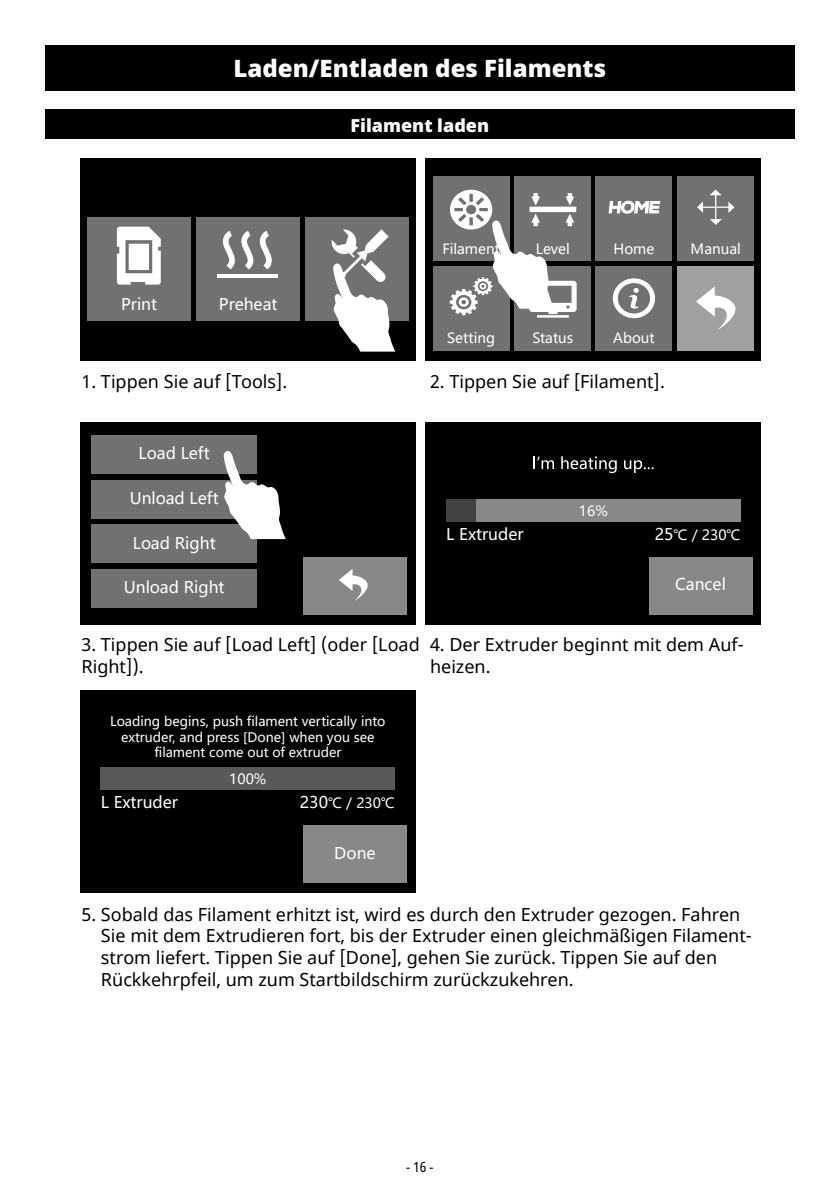
<style>
.page{position:relative;width:840px;height:1192px;background:#fff}
.page>*{position:absolute;margin:0;border:0;box-sizing:border-box;transform-origin:0 0}
.t1{font:900 24px "Noto Sans";color:#fff}
.t2{font:18px/21.6px "Noto Sans";color:#000}
.t3{font:900 18px "Noto Sans";color:#fff}
.t4{font:16px "Microsoft Ya Hei";color:#fff}
.t5{font:14px "Microsoft Ya Hei";color:#fff}
.t6{font:condensed 14px "Noto Sans";color:#000}
.t7{font:13px/15.6px "Microsoft Ya Hei";color:#fff;text-align:center}
.s1{font-size:16px}
</style>
<div class="page">
<div style="left:425px;top:158px;width:335px;height:202px;background:#000"></div>
<div style="left:677px;top:176px;width:76px;height:85px;background:#717171"></div>
<div style="left:595px;top:176px;width:77px;height:85px;background:#717171"></div>
<div style="left:514px;top:176px;width:77px;height:85px;background:#717171"></div>
<div style="left:514px;top:266px;width:77px;height:85px;background:#717171"></div>
<div style="left:432px;top:176px;width:77px;height:85px;background:#717171"></div>
<div style="left:432px;top:266px;width:77px;height:85px;background:#717171"></div>
<div style="left:677px;top:266px;width:76px;height:85px;background:#a0a0a0"></div>
<svg style="left:697px;top:189px;width:37px;height:36px"></svg>
<svg style="left:608px;top:201px;width:51px;height:12px"></svg>
<svg style="left:696px;top:286px;width:40px;height:44px"></svg>
<div style="left:595px;top:266px;width:77px;height:85px;background:#717171"></div>
<svg style="left:612px;top:278px;width:42px;height:40px"></svg>
<div style="left:80px;top:158px;width:335px;height:202px;background:#000"></div>
<div style="left:87px;top:217px;width:103px;height:103px;background:#717171"></div>
<svg style="left:117px;top:227px;width:44px;height:57px"></svg>
<div style="left:305px;top:217px;width:103px;height:103px;background:#717171"></div>
<div style="left:196px;top:217px;width:103px;height:103px;background:#717171"></div>
<hr style="left:217px;top:274px;width:61px;height:4px;background:#fff">
<svg style="left:222px;top:230px;width:50px;height:40px"></svg>
<svg style="left:331px;top:229px;width:64px;height:122px"></svg>
<svg style="left:449px;top:190px;width:127px;height:127px"></svg>
<div style="left:80px;top:422px;width:335px;height:202px;background:#000"></div>
<div style="left:91px;top:435px;width:166px;height:38px;background:#717171"></div>
<div style="left:91px;top:480px;width:166px;height:38px;background:#717171"></div>
<div style="left:91px;top:524px;width:166px;height:39px;background:#717171"></div>
<div style="left:91px;top:569px;width:166px;height:38px;background:#717171"></div>
<div style="left:303px;top:556px;width:103px;height:58px;background:#888"></div>
<svg style="left:339px;top:569px;width:29px;height:31px"></svg>
<div style="left:425px;top:422px;width:335px;height:202px;background:#000"></div>
<div style="left:648px;top:556px;width:103px;height:58px;background:#888"></div>
<svg style="left:533px;top:456px;width:20px;height:13px"></svg>
<svg style="left:561px;top:456px;width:55px;height:17px"></svg>
<svg style="left:624px;top:460px;width:29px;height:13px"></svg>
<div style="left:446px;top:499px;width:294px;height:22px;background:#888"></div>
<div style="left:446px;top:499px;width:29px;height:22px;background:#424242"></div>
<svg style="left:224px;top:451px;width:62px;height:88px"></svg>
<div style="left:80px;top:690px;width:335px;height:202px;background:#000"></div>
<div style="left:303px;top:824px;width:103px;height:58px;background:#888"></div>
<div style="left:101px;top:767px;width:294px;height:23px;background:#595959"></div>
<div style="left:45px;top:45px;width:749px;height:46px;background:#000"></div>
<div style="left:45px;top:109px;width:749px;height:30px;background:#000"></div>
<h1 class="t1" style="left:233px;top:50px;width:374px">Laden/Entladen des Filaments</h1>
<p class="t4" style="left:121px;top:293px;width:37px">Print</p>
<p class="t4" style="left:219px;top:293px;width:60px">Preheat</p>
<p class="t2" style="left:81px;top:371px;width:207px">1. Tippen Sie auf [Tools].</p>
<p class="t3" style="left:350px;top:111px;width:140px">Filament laden</p>
<p class="t5" style="left:442px;top:239px;width:59px">Filament</p>
<p class="t5" style="left:535px;top:239px;width:36px">Level</p>
<p class="t5" style="left:613px;top:239px;width:42px">Home</p>
<p class="t5" style="left:690px;top:239px;width:52px">Manual</p>
<p class="t5" style="left:447px;top:328px;width:49px">Setting</p>
<p class="t5" style="left:532px;top:328px;width:42px">Status</p>
<p class="t5" style="left:613px;top:328px;width:43px">About</p>
<p class="t2" style="left:430px;top:371px;width:236px">2. Tippen Sie auf [Filament].</p>
<p class="t4" style="left:139px;top:442px;width:73px">Load Left</p>
<p class="t4" style="left:130px;top:487px;width:90px">Unload Left</p>
<p class="t4" style="left:133px;top:532px;width:84px">Load Right</p>
<p class="t4" style="left:124px;top:576px;width:102px">Unload Right</p>
<p class="t4" style="left:674px;top:574px;width:52px">Cancel</p>
<p class="t5" style="left:578px;top:501px;width:30px">16%</p>
<p class="t4" style="left:446px;top:523px;width:79px">L Extruder</p>
<p class="t5" style="left:654px;top:525px;width:87px"><span class="s1">25</span>℃ / 230℃</p>
<p class="t2" style="left:81px;top:634px;width:339px">3. Tippen Sie auf [Load Left] (oder [Load<br>Right]).</p>
<p class="t2" style="left:430px;top:634px;width:315px">4. Der Extruder beginnt mit dem Auf&shy;heizen.</p>
<p class="t7" style="left:110px;top:713px;width:277px">Loading begins, push filament vertically into extruder, and press [Done] when you see filament come out of extruder</p>
<p class="t5" style="left:229px;top:769px;width:39px">100%</p>
<p class="t4" style="left:101px;top:791px;width:79px">L Extruder</p>
<p class="t5" style="left:300px;top:793px;width:97px"><span class="s1">230</span>℃ / 230℃</p>
<p class="t4" style="left:334px;top:842px;width:43px">Done</p>
<p class="t2" style="left:101px;top:904px;width:652px;text-indent:-19px">5. Sobald das Filament erhitzt ist, wird es durch den Extruder gezogen. Fahren Sie mit dem Extrudieren fort, bis der Extruder einen gleichmäßigen Filament&shy;strom liefert. Tippen Sie auf [Done], gehen Sie zurück. Tippen Sie auf den Rückkehrpfeil, um zum Startbildschirm zurückzukehren.</p>
<p class="t6" style="left:406px;top:1157px;width:29px">- 16 -</p>
</div>
